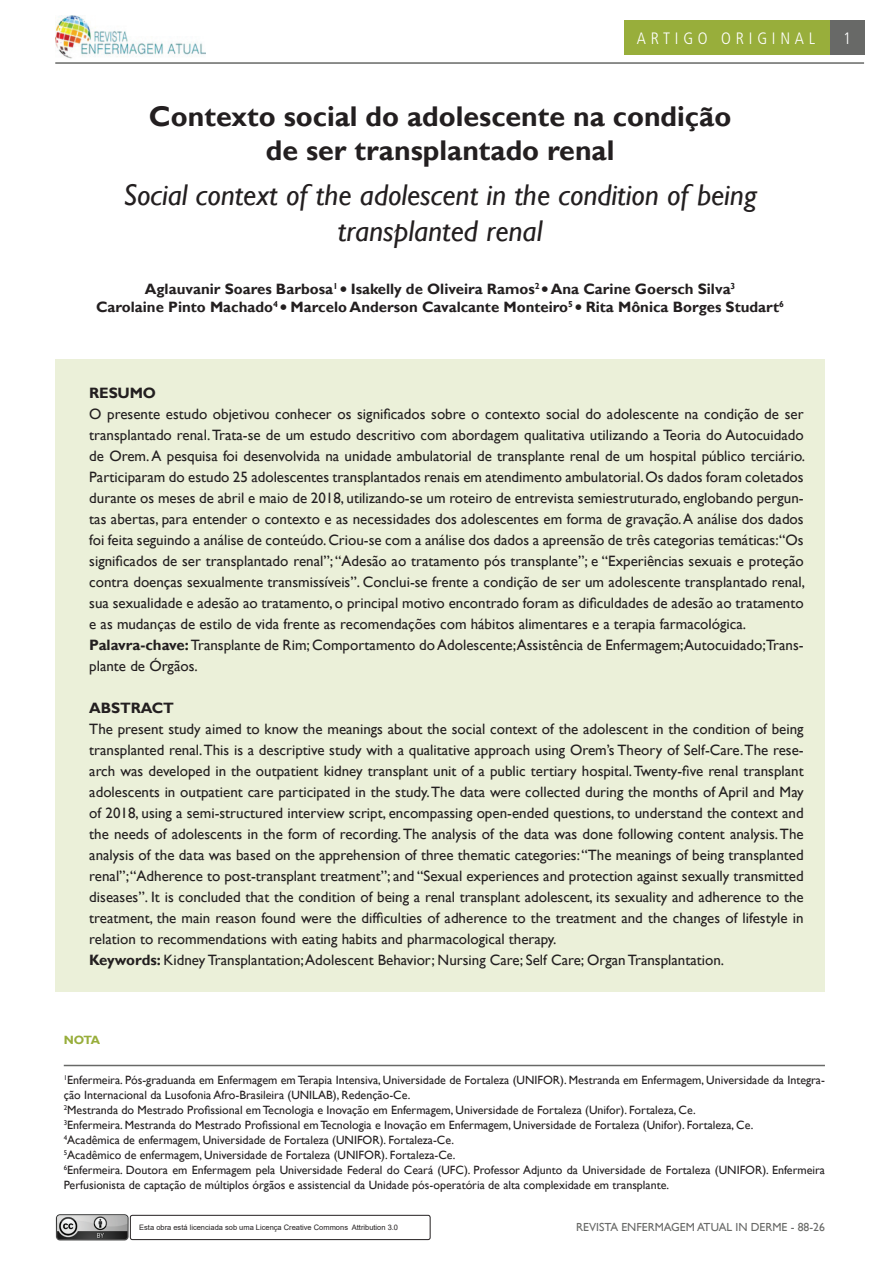
<style>
.page{position:relative;width:893px;height:1263px;background:#fff}
.page>*{position:absolute;margin:0;border:0;box-sizing:border-box;transform-origin:0 0}
._2_-_TIT_ABRE_2{font:italic 30px/36px "Gill Sans";color:#231f20;text-align:center}
._1_-_TIT_ABRE{font:700 28.5px/34.2px "Gill Sans";color:#231f20;text-align:center}
.t1{font:300 condensed 16.5px "Frutiger";letter-spacing:.29em;color:#fff}
.t2{font:15px/21px "Gill Sans";color:#231f20;text-align:justify}
.t3{font:700 15px/18px "Gill Sans";color:#231f20;text-align:center}
.t4{font:12px/15px "Gill Sans";color:#231f20}
.t5{font:700 12px "Gill Sans";color:#98ae3b}
.t6{font:11.7px "Gill Sans";color:#686967}
.t7{font:7.5px "Arial";color:#231f20}
.s1{font-weight:700}
</style>
<div class="page">
<div style="left:624px;top:20px;width:206px;height:35px;background:#98ae3b"></div>
<hr style="left:55px;top:62px;width:809px;height:2px;background:#686967">
<img style="left:55px;top:16px;width:151px;height:43px">
<div style="left:830px;top:20px;width:34px;height:35px;background:#686967"></div>
<div style="left:130px;top:1215px;width:300px;height:25px;border:1px solid #231f20;border-radius:2px"></div>
<img style="left:55px;top:1214px;width:74px;height:27px">
<div style="left:55px;top:360px;width:770px;height:632px;background:#ebf0d9"></div>
<hr style="left:64px;top:1065px;width:761px;height:1px;background:#686967">
<p class="t1" style="left:637px;top:29px;width:180px">ARTIGO ORIGINAL</p>
<p class="t1" style="left:843px;top:29px;width:9px">1</p>
<p class="_1_-_TIT_ABRE" style="left:149px;top:100px;width:584px">Contexto social do adolescente na condição de ser transplantado renal</p>
<p class="_2_-_TIT_ABRE_2" style="left:123px;top:177px;width:635px">Social context of the adolescent in the condition of being transplanted renal</p>
<p class="t3" style="left:96px;top:281px;width:689px">Aglauvanir Soares Barbosa<sup>1</sup> ● Isakelly de Oliveira Ramos<sup>2</sup> ● Ana Carine Goersch Silva<sup>3<br></sup>Carolaine Pinto Machado<sup>4</sup> ● Marcelo Anderson Cavalcante Monteiro<sup>5</sup> ● Rita Mônica Borges Studart<sup>6</sup></p>
<p class="t3" style="left:89px;top:384px;width:68px">RESUMO</p>
<p class="t2" style="left:89px;top:403px;width:717px">O presente estudo objetivou conhecer os significados sobre o contexto social do adolescente na condição de ser transplantado renal. Trata-se de um estudo descritivo com abordagem qualitativa utilizando a Teoria do Autocuidado de Orem. A pesquisa foi desenvolvida na unidade ambulatorial de transplante renal de um hospital público terciário.<br>Participaram do estudo 25 adolescentes transplantados renais em atendimento ambulatorial. Os dados foram coletados durante os meses de abril e maio de 2018, utilizando-se um roteiro de entrevista semiestruturado, englobando pergun&shy;tas abertas, para entender o contexto e as necessidades dos adolescentes em forma de gravação. A análise dos dados foi feita seguindo a análise de conteúdo. Criou-se com a análise dos dados a apreensão de três categorias temáticas:“Os significados de ser transplantado renal”; “Adesão ao tratamento pós transplante”; e “Experiências sexuais e proteção contra doenças sexualmente transmissíveis”. Conclui-se frente a condição de ser um adolescente transplantado renal, sua sexualidade e adesão ao tratamento, o principal motivo encontrado foram as dificuldades de adesão ao tratamento e as mudanças de estilo de vida frente as recomendações com hábitos alimentares e a terapia farmacológica.</p>
<p class="t2" style="left:89px;top:634px;width:716px"><span class="s1">Palavra-chave:</span> Transplante de Rim; Comportamento do Adolescente;Assistência de Enfermagem;Autocuidado;Trans&shy;plante de Órgãos.</p>
<p class="t3" style="left:89px;top:699px;width:86px">ABSTRACT</p>
<p class="t2" style="left:89px;top:718px;width:716px">The present study aimed to know the meanings about the social context of the adolescent in the condition of being transplanted renal. This is a descriptive study with a qualitative approach using Orem’s Theory of Self-Care. The rese&shy;arch was developed in the outpatient kidney transplant unit of a public tertiary hospital. Twenty-five renal transplant adolescents in outpatient care participated in the study. The data were collected during the months of April and May of 2018, using a semi-structured interview script, encompassing open-ended questions, to understand the context and the needs of adolescents in the form of recording. The analysis of the data was done following content analysis. The analysis of the data was based on the apprehension of three thematic categories: “The meanings of being transplanted renal”; “Adherence to post-transplant treatment”; and “Sexual experiences and protection against sexually transmitted diseases”. It is concluded that the condition of being a renal transplant adolescent, its sexuality and adherence to the treatment, the main reason found were the difficulties of adherence to the treatment and the changes of lifestyle in relation to recommendations with eating habits and pharmacological therapy.</p>
<p class="t2" style="left:89px;top:950px;width:636px"><span class="s1">Keywords:</span> Kidney Transplantation; Adolescent Behavior; Nursing Care; Self Care; Organ Transplantation.</p>
<p class="t5" style="left:64px;top:1032px;width:38px">NOTA</p>
<p class="t4" style="left:64px;top:1073px;width:763px"><sup>1</sup>Enfermeira. Pós-graduanda em Enfermagem em Terapia Intensiva, Universidade de Fortaleza (UNIFOR). Mestranda em Enfermagem, Universidade da Integra&shy;ção Internacional da Lusofonia Afro-Brasileira (UNILAB), Redenção-Ce.</p>
<p class="t4" style="left:64px;top:1103px;width:633px"><sup>2</sup>Mestranda do Mestrado Profissional em Tecnologia e Inovação em Enfermagem, Universidade de Fortaleza (Unifor). Fortaleza, Ce.</p>
<p class="t4" style="left:64px;top:1118px;width:691px"><sup>3</sup>Enfermeira. Mestranda do Mestrado Profissional em Tecnologia e Inovação em Enfermagem, Universidade de Fortaleza (Unifor). Fortaleza, Ce.</p>
<p class="t4" style="left:64px;top:1133px;width:392px"><sup>4</sup>Acadêmica de enfermagem, Universidade de Fortaleza (UNIFOR). Fortaleza-Ce.</p>
<p class="t4" style="left:64px;top:1148px;width:393px"><sup>5</sup>Acadêmico de enfermagem, Universidade de Fortaleza (UNIFOR). Fortaleza-Ce.</p>
<p class="t4" style="left:64px;top:1163px;width:763px"><sup>6</sup>Enfermeira. Doutora em Enfermagem pela Universidade Federal do Ceará (UFC). Professor Adjunto da Universidade de Fortaleza (UNIFOR). Enfermeira<br>Perfusionista de captação de múltiplos órgãos e assistencial da Unidade pós-operatória de alta complexidade em transplante.</p>
<p class="t7" style="left:139px;top:1222px;width:260px">Esta obra está licenciada sob uma Licença Creative Commons Attribution 3.0</p>
<p class="t6" style="left:576px;top:1220px;width:250px">REVISTA ENFERMAGEM ATUAL IN DERME - 88-26</p>
</div>
